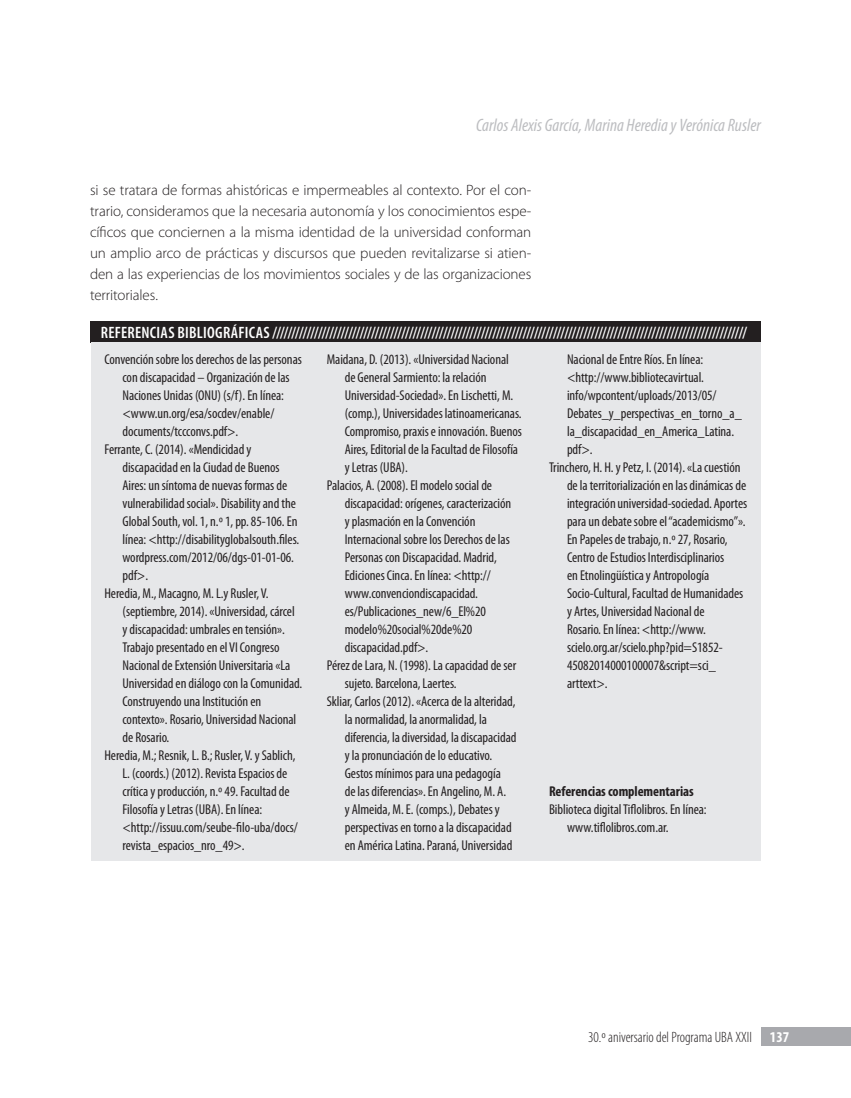
<style>
.page{position:relative;width:851px;height:1098px;background:#fff}
.page>*{position:absolute;margin:0;border:0;box-sizing:border-box;transform-origin:0 0}
.t1{font:italic condensed 18px "Myriad Pro";color:#bcbdc0}
.Título_bibliografía{font:600 condensed 16.5px "Myriad Pro";letter-spacing:.015em;color:#fff}
.Texto_central{font:300 15px/21px "Myriad Pro";letter-spacing:-.01em;color:#231f20;text-align:justify}
.t2{font:300 condensed 15px "Myriad Pro";color:#231f20}
.Bibliografía{font:condensed 14.25px/18px "Myriad Pro";letter-spacing:-.005em;color:#231f20}
.Bibliografía-2{font:700 condensed 14.25px "Myriad Pro";letter-spacing:-.005em;color:#231f20}
.s1{font-weight:700;color:#fff}
</style>
<div class="page">
<div style="left:760px;top:1027px;width:90px;height:18px;background:#a8a9ad"></div>
<div style="left:90px;top:321px;width:670px;height:21px;background:#231f20"></div>
<div style="left:91px;top:342px;width:669px;height:518px;background:#e6e7e9"></div>
<p class="t1" style="left:476px;top:114px;width:286px">Carlos Alexis García, Marina Heredia y Verónica Rusler</p>
<p class="Texto_central" style="left:90px;top:179px;width:442px">si se tratara de formas ahistóricas e impermeables al contexto. Por el con‑ trario, consideramos que la necesaria autonomía y los conocimientos espe‑ cíficos que conciernen a la misma identidad de la universidad conforman un amplio arco de prácticas y discursos que pueden revitalizarse si atien‑ den a las experiencias de los movimientos sociales y de las organizaciones territoriales.</p>
<p class="Título_bibliografía" style="left:101px;top:322px;width:647px">REFERENCIAS BIBLIOGRÁFICAS /////////////////////////////////////////////////////////////////////////////////////////////////////////////////////////////</p>
<p class="Bibliografía" style="left:122px;top:349px;width:181px;text-indent:-18px">Convención sobre los derechos de las personas con discapacidad – Organización de las Naciones Unidas (ONU) (s/f). En línea: &lt;www.un.org/esa/socdev/enable/ documents/tccconvs.pdf&gt;.</p>
<p class="Bibliografía" style="left:122px;top:439px;width:178px;text-indent:-18px">Ferrante, C. (2014). «Mendicidad y discapacidad en la Ciudad de Buenos Aires: un síntoma de nuevas formas de vulnerabilidad social». Disability and the Global South, vol. 1, n.º 1, pp. 85‑106. En línea: &lt;http://disabilityglobalsouth.files. wordpress.com/2012/06/dgs-01-01-06. pdf&gt;.</p>
<p class="Bibliografía" style="left:122px;top:583px;width:181px;text-indent:-18px">Heredia, M., Macagno, M. L.y Rusler, V. (septiembre, 2014). «Universidad, cárcel y discapacidad: umbrales en tensión».<br>Trabajo presentado en el VI Congreso Nacional de Extensión Universitaria «La Universidad en diálogo con la Comunidad.<br>Construyendo una Institución en contexto». Rosario, Universidad Nacional de Rosario.</p>
<p class="Bibliografía" style="left:122px;top:745px;width:177px;text-indent:-18px">Heredia, M.; Resnik, L. B.; Rusler, V. y Sablich, L. (coords.) (2012). Revista Espacios de crítica y producción, n.º 49. Facultad de Filosofía y Letras (UBA). En línea: &lt;http://issuu.com/seube-filo-uba/docs/ revista_espacios_nro_49&gt;.</p>
<p class="Bibliografía" style="left:345px;top:349px;width:179px;text-indent:-18px">Maidana, D. (2013). «Universidad Nacional de General Sarmiento: la relación Universidad-Sociedad». En Lischetti, M. (comp.), Universidades latinoamericanas.<br>Compromiso, praxis e innovación. Buenos Aires, Editorial de la Facultad de Filosofía y Letras (UBA).</p>
<p class="Bibliografía" style="left:345px;top:475px;width:168px;text-indent:-18px">Palacios, A. (2008). El modelo social de discapacidad: orígenes, caracterización y plasmación en la Convención Internacional sobre los Derechos de las Personas con Discapacidad. Madrid, Ediciones Cinca. En línea: &lt;http:// www.convenciondiscapacidad. es/Publicaciones_new/6_El%20 modelo%20social%20de%20 discapacidad.pdf&gt;.</p>
<p class="Bibliografía" style="left:345px;top:655px;width:173px;text-indent:-18px">Pérez de Lara, N. (1998). La capacidad de ser sujeto. Barcelona, Laertes.</p>
<p class="Bibliografía" style="left:345px;top:691px;width:173px;text-indent:-18px">Skliar, Carlos (2012). «Acerca de la alteridad, la normalidad, la anormalidad, la diferencia, la diversidad, la discapacidad y la pronunciación de lo educativo.<br>Gestos mínimos para una pedagogía<br>de las diferencias». En Angelino, M. A.<br>y Almeida, M. E. (comps.), Debates y perspectivas en torno a la discapacidad en América Latina. Paraná, Universidad</p>
<p class="Bibliografía" style="left:567px;top:349px;width:176px">Nacional de Entre Ríos. En línea: &lt;http://www.bibliotecavirtual. info/wpcontent/uploads/2013/05/<br>Debates_y_perspectivas_en_torno_a_ la_discapacidad_en_America_Latina. pdf&gt;.</p>
<p class="Bibliografía" style="left:567px;top:457px;width:182px;text-indent:-18px">Trinchero, H. H. y Petz, I. (2014). «La cuestión de la territorialización en las dinámicas de integración universidad-sociedad. Aportes para un debate sobre el “academicismo”».<br>En Papeles de trabajo, n.º 27, Rosario, Centro de Estudios Interdisciplinarios<br>en Etnolingüística y Antropología Socio-Cultural, Facultad de Humanidades y Artes, Universidad Nacional de<br>Rosario. En línea: &lt;http://www. scielo.org.ar/scielo.php?pid=S1852- 45082014000100007&amp;script=sci_ arttext&gt;.</p>
<p class="Bibliografía-2" style="left:549px;top:782px;width:146px">Referencias complementarias</p>
<p class="Bibliografía" style="left:567px;top:799px;width:141px;text-indent:-18px">Biblioteca digital Tiflolibros. En línea: www.tiflolibros.com.ar.</p>
<p class="t2" style="left:588px;top:1027px;width:202px">30.º aniversario del Programa UBA XXII <span class="s1">137</span></p>
</div>
